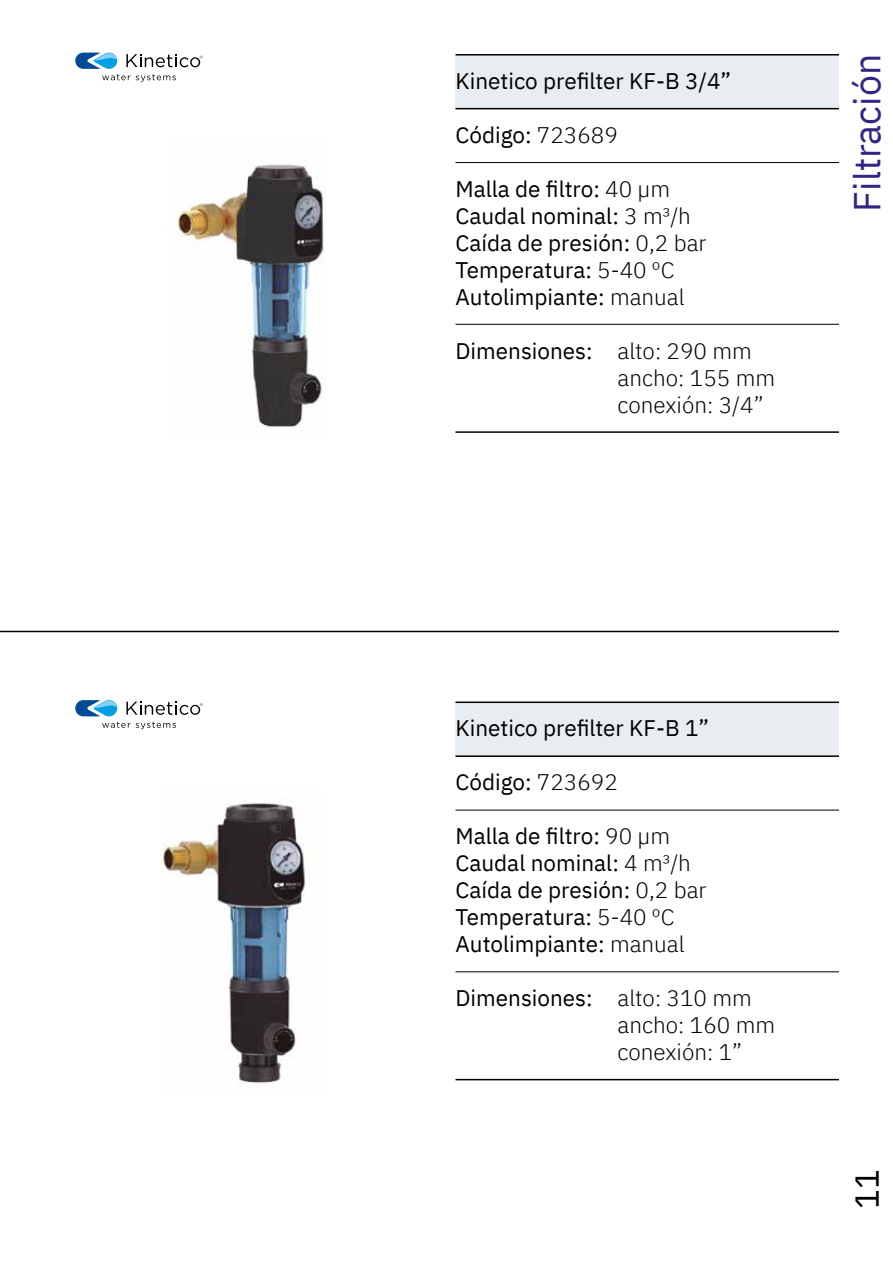
<style>
.page{position:relative;width:893px;height:1263px;background:#fff}
.page>*{position:absolute;margin:0;border:0;box-sizing:border-box;transform-origin:0 0}
.t1{font:37.5px "IBM Plex Sans";color:#312783}
.t2{font:33px "IBM Plex Sans";color:#000}
.t3{font:22.5px/27px "IBM Plex Sans";color:#000}
.t4{font:300 22.5px/27px "IBM Plex Sans";color:#000}
.s1{font-weight:300}
.s2{font-weight:400}
</style>
<div class="page">
<hr style="left:0;top:631px;width:839px;height:1px;background:#000">
<div style="left:455px;top:56px;width:384px;height:52px;background:#e7edf0"></div>
<div style="left:455px;top:703px;width:384px;height:52px;background:#e7edf0"></div>
<hr style="left:455px;top:162px;width:384px;height:1px;background:#000">
<hr style="left:455px;top:810px;width:384px;height:1px;background:#000">
<hr style="left:455px;top:324px;width:384px;height:1px;background:#000">
<hr style="left:455px;top:971px;width:384px;height:1px;background:#000">
<hr style="left:455px;top:431px;width:384px;height:2px;background:#000">
<hr style="left:455px;top:1079px;width:384px;height:1px;background:#000">
<hr style="left:455px;top:54px;width:384px;height:2px;background:#000">
<hr style="left:455px;top:701px;width:384px;height:2px;background:#000">
<hr style="left:455px;top:108px;width:384px;height:1px;background:#000">
<hr style="left:455px;top:755px;width:384px;height:2px;background:#000">
<img style="left:178px;top:161px;width:147px;height:267px">
<svg style="left:75px;top:52px;width:128px;height:30px"></svg>
<svg style="left:75px;top:700px;width:128px;height:29px"></svg>
<img style="left:160px;top:803px;width:146px;height:281px">
<p class="t3" style="left:455px;top:65px;width:277px">Kinetico prefilter KF-B 3/4”</p>
<p class="t3" style="left:455px;top:119px;width:164px">Código: <span class="s1">723689</span></p>
<p class="t3" style="left:455px;top:173px;width:253px">Malla de filtro: <span class="s1">40 µm<br></span>Caudal nominal: <span class="s1">3 m³/h<br></span>Caída de presión: <span class="s1">0,2 bar<br></span>Temperatura: <span class="s1">5-40 ºC<br></span>Autolimpiante: <span class="s1">manual</span></p>
<p class="t4" style="left:617px;top:335px;width:159px;text-indent:-162px"><span class="s2">Dimensiones:</span> alto: 290 mm ancho: 155 mm conexión: 3/4”</p>
<h1 class="t1" style="left:839px;top:212px;width:159px;rotate:-90deg">Filtración</h1>
<p class="t3" style="left:455px;top:713px;width:255px">Kinetico prefilter KF-B 1”</p>
<p class="t3" style="left:455px;top:767px;width:164px">Código: <span class="s1">723692</span></p>
<p class="t3" style="left:455px;top:821px;width:253px">Malla de filtro: <span class="s1">90 µm<br></span>Caudal nominal: <span class="s1">4 m³/h<br></span>Caída de presión: <span class="s1">0,2 bar<br></span>Temperatura: <span class="s1">5-40 ºC<br></span>Autolimpiante: <span class="s1">manual</span></p>
<p class="t4" style="left:617px;top:983px;width:159px;text-indent:-162px"><span class="s2">Dimensiones:</span> alto: 310 mm ancho: 160 mm conexión: 1”</p>
<h2 class="t2" style="left:842px;top:1209px;width:41px;rotate:-90deg">11</h2>
</div>
